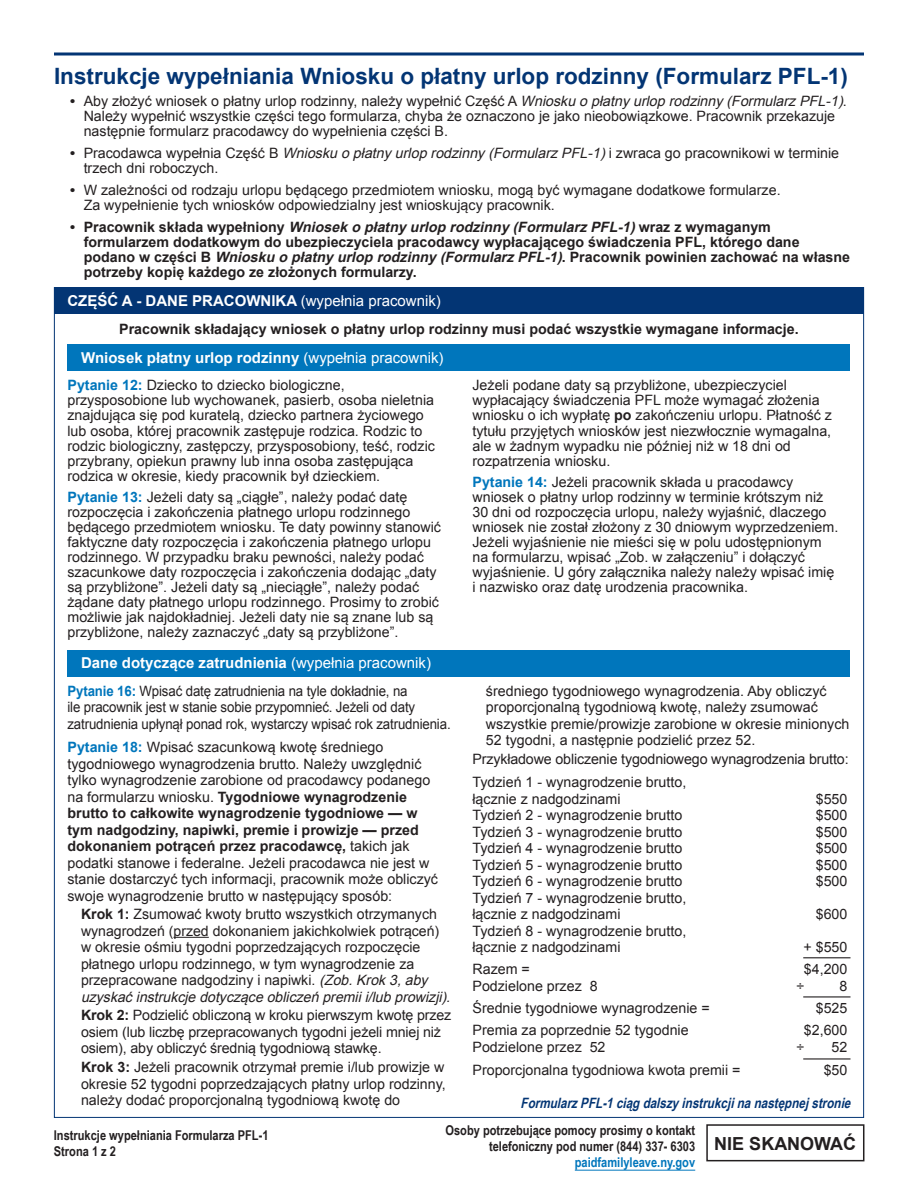
<style>
.page{position:relative;width:918px;height:1188px;background:#fff}
.page>*{position:absolute;margin:0;border:0;box-sizing:border-box;transform-origin:0 0}
.t1{font:700 22.5px "Arial";color:#033574}
.Bullets___Bold_-_Black{font:700 18px "Arial";color:#231f20}
.Sections{font:700 15px "Arial";color:#fff}
.t2{font:14.25px/15px "Arial";color:#231f20}
.Bullets___Bold_-_Black-2{font:700 14.25px/15px "Arial";color:#231f20}
.t3{font:14.25px/16.5px "Arial";color:#231f20;scale:.93 1}
.Forms_Italic{font:italic 700 14.25px "Arial Narrow";color:#033574}
.Assistance{font:700 13.5px/16.2px "Arial Narrow";color:#231f20;text-align:right}
.Page{font:700 13.5px "Arial Narrow";color:#231f20}
.Assistance-2{font:700 13.5px "Arial Narrow";color:#0076bc}
.s1{font-weight:700}
.s2{font-style:italic}
.s3{font-weight:400}
.s4{font-weight:700;color:#0076bc}
</style>
<div class="page">
<div style="left:54px;top:287px;width:810px;height:27px;background:#033574"></div>
<div style="left:68px;top:344px;width:782px;height:27px;background:#0076bc"></div>
<div style="left:68px;top:650px;width:782px;height:27px;background:#0076bc"></div>
<hr style="left:174px;top:937px;width:35px;height:1px;background:#231f20">
<svg style="left:54px;top:52px;width:810px;height:4px;background:#416796"></svg>
<div style="left:706px;top:1124px;width:158px;height:37px;border:2px solid #231f20"></div>
<hr style="left:803px;top:957px;width:47px;height:1px;background:#231f20">
<hr style="left:803px;top:996px;width:47px;height:2px;background:#231f20">
<hr style="left:803px;top:1058px;width:47px;height:2px;background:#231f20">
<hr style="left:575px;top:1170px;width:120px;height:1px;background:#0076bc">
<h1 class="t1" style="left:54px;top:61px;width:795px">Instrukcje wypełniania Wniosku o płatny urlop rodzinny (Formularz PFL-1)</h1>
<p class="t2" style="left:84px;top:94px;width:765px;text-indent:-13px"><span class="s1">•</span> Aby złożyć wniosek o płatny urlop rodzinny, należy wypełnić Część A <span class="s2">Wniosku o płatnyurlop rodzinny(FormularzPFL-1)</span>.<br>Należy wypełnić wszystkie części tego formularza, chyba że oznaczono je jako nieobowiązkowe. Pracownik przekazuje następnie formularz pracodawcy do wypełnienia części B.</p>
<p class="t2" style="left:84px;top:146px;width:757px;text-indent:-13px"><span class="s1">•</span> Pracodawca wypełnia Część B <span class="s2">Wniosku o płatnyurlop rodzinny(FormularzPFL-1)</span>i zwraca go pracownikowi w terminie trzech dni roboczych.</p>
<p class="t2" style="left:84px;top:182px;width:698px;text-indent:-14px"><span class="s1">•</span> W zależności od rodzaju urlopu będącego przedmiotem wniosku, mogą być wymagane dodatkowe formularze.<br>Za wypełnienie tych wniosków odpowiedzialny jest wnioskujący pracownik.</p>
<p class="Bullets___Bold_-_Black-2" style="left:84px;top:219px;width:768px;text-indent:-14px">• P ra c ow n i k s kła d a wy p eł n i o n y <span class="s2">Wniosek o płatny urlop rodzinny (FormularzPFL-1)</span>w ra z z wy m a g a n y m formularzem dodatkowym do ubezpieczyciela pracodawcy wypłacającego świadczenia PFL, którego dane podano w części B <span class="s2">Wniosku o płatny urlop rodzinny (FormularzPFL-1)</span>. Pracownik powinien zachować na własne potrzeby kopię każdego ze złożonych formularzy.</p>
<p class="Sections" style="left:68px;top:291px;width:375px">CZĘŚĆ A - DANE PRACOWNIKA <span class="s3">(wypełnia pracownik)</span></p>
<p class="Bullets___Bold_-_Black-2" style="left:119px;top:322px;width:681px">Pracownik składający wniosek o płatny urlop rodzinny musi podać wszystkie wymagane informacje.</p>
<p class="Sections" style="left:81px;top:348px;width:364px">Wniosek płatny urlop rodzinny <span class="s3">(wypełnia pracownik)</span></p>
<p class="t2" style="left:68px;top:378px;width:369px"><span class="s4">Pytanie 12:</span> Dziecko to dziecko biologiczne, przysposobione lub wychowanek, pasierb, osoba nieletnia znajdująca się pod kuratelą, dziecko partnera życiowego lub osoba, której pracownik zastępuje rodzica. Rodzic to rodzic biologiczny, zastępczy, przysposobiony, teść, rodzic przybrany, opiekun prawny lub inna osoba zastępująca rodzica w okresie, kiedy pracownik był dzieckiem.</p>
<p class="t2" style="left:68px;top:490px;width:375px"><span class="s4">Pytanie 13:</span> Jeżeli daty są „ciągłe”, należy podać datę rozpoczęcia i zakończenia płatnego urlopu rodzinnego będącego przedmiotem wniosku. Te daty powinny stanowić faktyczne daty rozpoczęcia i zakończenia płatnego urlopu rodzinnego. W przypadku braku pewności, należy podać szacunkowe daty rozpoczęcia i zakończenia dodając „daty są przybliżone”. Jeżeli daty są „nieciągłe”, należy podać żądane daty płatnego urlopu rodzinnego. Prosimy to zrobić możliwie jak najdokładniej. Jeżeli daty nie są znane lub są przybliżone, należy zaznaczyć „daty są przybliżone”.</p>
<p class="Sections" style="left:81px;top:653px;width:352px">Dane dotyczące zatrudnienia <span class="s3">(wypełnia pracownik)</span></p>
<p class="t3" style="left:68px;top:683px;width:414px"><span class="s4">Pytanie 16:</span> Wpisać datę zatrudnienia na tyle dokładnie, na<br>ile pracownik jest w stanie sobie przypomnieć. Jeżeli od daty zatrudnienia upłynął ponad rok, wystarczy wpisać rok zatrudnienia.</p>
<p class="t2" style="left:68px;top:739px;width:372px;line-height:16.5px"><span class="s4">Pytanie 18:</span> Wpisać szacunkową kwotę średniego tygodniowego wynagrodzenia brutto. Należy uwzględnić tylko wynagrodzenie zarobione od pracodawcy podanego na formularzu wniosku. <span class="s1">Tygodniowe wynagrodzenie brutto to całkowite wynagrodzenie tygodniowe — w tym nadgodziny, napiwki, premie i prowizje — przed dokonaniem potrąceń przez pracodawcę,</span> takich jak podatki stanowe i federalne. Jeżeli pracodawca nie jest w stanie dostarczyć tych informacji, pracownik może obliczyć swoje wynagrodzenie brutto w następujący sposób:</p>
<p class="t2" style="left:81px;top:906px;width:375px;line-height:16.5px"><span class="s1">Krok 1:</span> Zsumować kwoty brutto wszystkich otrzymanych wynagrodzeń (przed dokonaniem jakichkolwiek potrąceń)<br>w okresie ośmiu tygodni poprzedzających rozpoczęcie płatnego urlopu rodzinnego, w tym wynagrodzenie za przepracowane nadgodziny i napiwki. <span class="s2">(Zob.Krok3,aby uzyskaćinstrukcje dotyczące obliczeń premiii/lub prowizj i).</span></p>
<p class="t2" style="left:81px;top:1007px;width:372px;line-height:16.5px"><span class="s1">Krok 2:</span> Podzielić obliczoną w kroku pierwszym kwotę przez osiem (lub liczbę przepracowanych tygodni jeżeli mniej niż osiem), aby obliczyć średnią tygodniową stawkę.</p>
<p class="t2" style="left:81px;top:1059px;width:366px;line-height:16.5px;text-align:justify"><span class="s1">Krok 3:</span> Jeżeli pracownik otrzymał premie i/lub prowizje w okresie 52 tygodni poprzedzających płatny urlop rodzinny, należy dodać proporcjonalną tygodniową kwotę do</p>
<p class="t2" style="left:472px;top:378px;width:361px">Jeżeli podane daty są przybliżone, ubezpieczyciel wypłacający świadczenia PFL może wymagać złożenia wniosku o ich wypłatę <span class="s1">po</span> zakończeniu urlopu. Płatność z tytułu przyjętych wniosków jest niezwłocznie wymagalna, ale w żadnym wypadku nie później niż w 18 dni od rozpatrzenia wniosku.</p>
<p class="t2" style="left:472px;top:475px;width:367px"><span class="s4">Pytanie 14:</span> Jeżeli pracownik składa u pracodawcy wniosek o płatny urlop rodzinny w terminie krótszym niż 30 dni od rozpoczęcia urlopu, należy wyjaśnić, dlaczego wniosek nie został złożony z 30 dniowym wyprzedzeniem.<br>Jeżeli wyjaśnienie nie mieści się w polu udostępnionym na formularzu, wpisać „Zob. w załączeniu” i dołączyć wyjaśnienie. U góry załącznika należy należy wpisać imię i nazwisko oraz datę urodzenia pracownika.</p>
<p class="t2" style="left:486px;top:683px;width:365px;line-height:16.5px">średniego tygodniowego wynagrodzenia. Aby obliczyć proporcjonalną tygodniową kwotę, należy zsumować wszystkie premie/prowizje zarobione w okresie minionych 52 tygodni, a następnie podzielić przez 52.</p>
<p class="t2" style="left:473px;top:752px;width:378px">Przykładowe obliczenie tygodniowego wynagrodzenia brutto:</p>
<p class="t2" style="left:472px;top:774px;width:215px;line-height:16.5px">Tydzień 1 - wynagrodzenie brutto, łącznie z nadgodzinami</p>
<p class="t2" style="left:816px;top:791px;width:33px">$550</p>
<p class="t2" style="left:472px;top:808px;width:211px">Tydzień 2 - wynagrodzenie brutto</p>
<p class="t2" style="left:816px;top:808px;width:33px">$500</p>
<p class="t2" style="left:472px;top:824px;width:211px">Tydzień 3 - wynagrodzenie brutto</p>
<p class="t2" style="left:816px;top:824px;width:33px">$500</p>
<p class="t2" style="left:472px;top:841px;width:211px">Tydzień 4 - wynagrodzenie brutto</p>
<p class="t2" style="left:816px;top:841px;width:33px">$500</p>
<p class="t2" style="left:472px;top:857px;width:211px">Tydzień 5 - wynagrodzenie brutto</p>
<p class="t2" style="left:816px;top:857px;width:33px">$500</p>
<p class="t2" style="left:472px;top:874px;width:211px">Tydzień 6 - wynagrodzenie brutto</p>
<p class="t2" style="left:816px;top:874px;width:33px">$500</p>
<p class="t2" style="left:472px;top:890px;width:215px;line-height:16.5px">Tydzień 7 - wynagrodzenie brutto, łącznie z nadgodzinami</p>
<p class="t2" style="left:816px;top:907px;width:33px">$600</p>
<p class="t2" style="left:472px;top:923px;width:215px;line-height:16.5px">Tydzień 8 - wynagrodzenie brutto, łącznie z nadgodzinami</p>
<p class="t2" style="left:804px;top:940px;width:45px">+ $550</p>
<p class="t2" style="left:472px;top:962px;width:59px">Razem =</p>
<p class="t2" style="left:804px;top:962px;width:45px">$4,200</p>
<p class="t2" style="left:472px;top:978px;width:127px">Podzielone przez 8</p>
<p class="t2" style="left:797px;top:978px;width:9px">÷</p>
<p class="t2" style="left:840px;top:978px;width:9px">8</p>
<p class="t2" style="left:472px;top:1000px;width:239px">Średnie tygodniowe wynagrodzenie =</p>
<p class="t2" style="left:816px;top:1000px;width:33px">$525</p>
<p class="t2" style="left:472px;top:1023px;width:218px">Premia za poprzednie 52 tygodnie</p>
<p class="t2" style="left:804px;top:1023px;width:45px">$2,600</p>
<p class="t2" style="left:472px;top:1040px;width:135px">Podzielone przez 52</p>
<p class="t2" style="left:797px;top:1040px;width:9px">÷</p>
<p class="t2" style="left:832px;top:1040px;width:17px">52</p>
<p class="t2" style="left:472px;top:1062px;width:270px">Proporcjonalna tygodniowa kwota premii =</p>
<p class="t2" style="left:824px;top:1062px;width:25px">$50</p>
<p class="Forms_Italic" style="left:521px;top:1093px;width:336px">FormularzPFL-1ciągdalszyinstrukcjinanastępnej stronie</p>
<p class="Page" style="left:54px;top:1125px;width:216px">Instrukcje wypełniania Formularza PFL-1</p>
<p class="Page" style="left:54px;top:1141px;width:64px">Strona 1 z 2</p>
<p class="Assistance" style="left:445px;top:1121px;width:251px">Osoby potrzebujące pomocy prosimy o kontakt telefoniczny pod numer (844) 337- 6303</p>
<p class="Assistance-2" style="left:575px;top:1152px;width:122px">paidfamilyleave.ny.gov</p>
<p class="Bullets___Bold_-_Black" style="left:714px;top:1132px;width:143px">NIE SKANOWAĆ</p>
</div>
